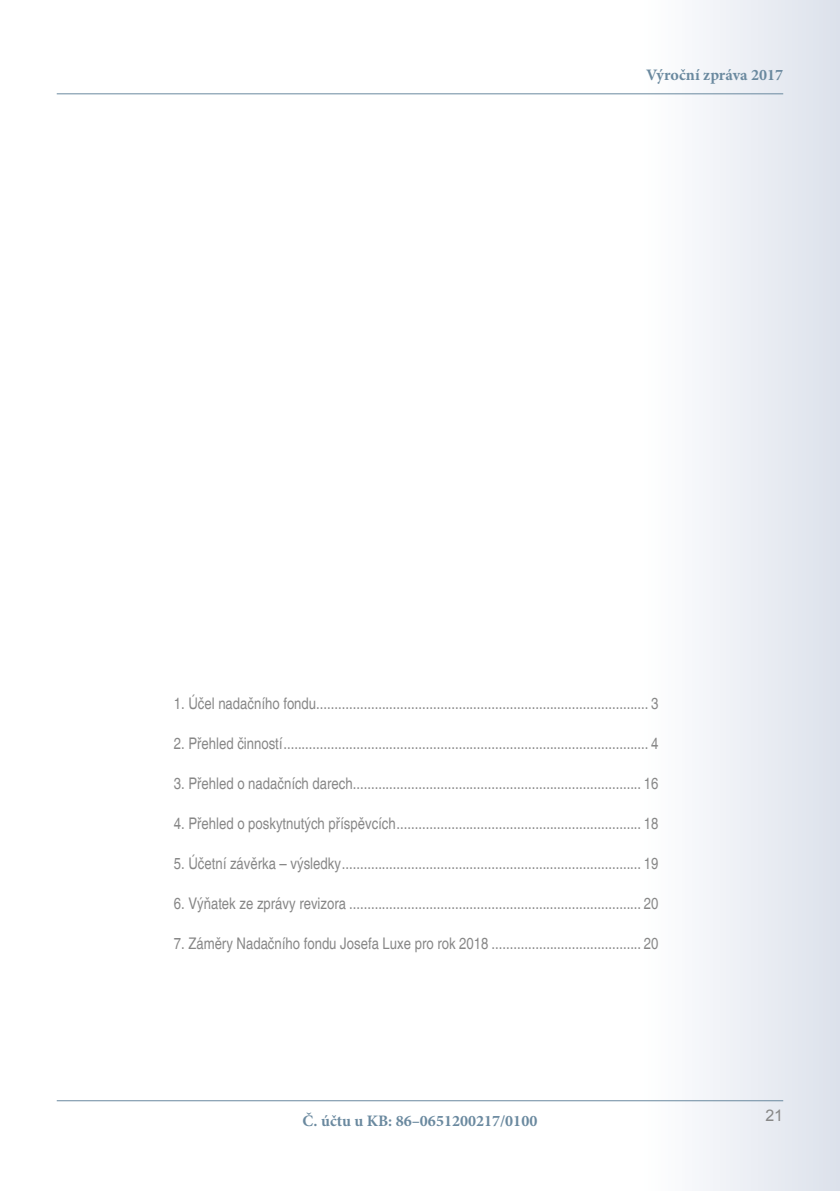
<style>
.page{position:relative;width:840px;height:1191px;background:#fff}
.page>*{position:absolute;margin:0;border:0;box-sizing:border-box;transform-origin:0 0}
.t1{font:condensed 16px "Helvetica";color:#878787}
.t2{font:700 16px "Minion Pro";color:#6a899f}
.t3{font:16px "Arial";color:#878787}
</style>
<div class="page">
<div style="left:641px;top:0;width:198px;height:1191px;background:linear-gradient(to right,#fff,#dce1eb)"></div>
<hr style="left:57px;top:93px;width:725px;height:1px;background:#6a899f">
<hr style="left:57px;top:1100px;width:725px;height:1px;background:#6a899f">
<p class="t2" style="left:645px;top:63px;width:138px">Výroční zpráva 2017</p>
<p class="t1" style="left:174px;top:693px;width:486px">1. Účel nadačního fondu........................................................................................... 3</p>
<p class="t1" style="left:174px;top:733px;width:485px">2. Přehled činností.................................................................................................... 4</p>
<p class="t1" style="left:174px;top:773px;width:486px">3. Přehled o nadačních darech............................................................................... 16</p>
<p class="t1" style="left:174px;top:813px;width:485px">4. Přehled o poskytnutých příspěvcích................................................................... 18</p>
<p class="t1" style="left:174px;top:853px;width:486px">5. Účetní závěrka – výsledky.................................................................................. 19</p>
<p class="t1" style="left:174px;top:893px;width:486px">6. Výňatek ze zprávy revizora ................................................................................ 20</p>
<p class="t1" style="left:174px;top:933px;width:486px">7. Záměry Nadačního fondu Josefa Luxe pro rok 2018 ......................................... 20</p>
<p class="t2" style="left:302px;top:1109px;width:236px">Č. účtu u KB: 86–0651200217/0100</p>
<p class="t3" style="left:765px;top:1105px;width:19px">21</p>
</div>
